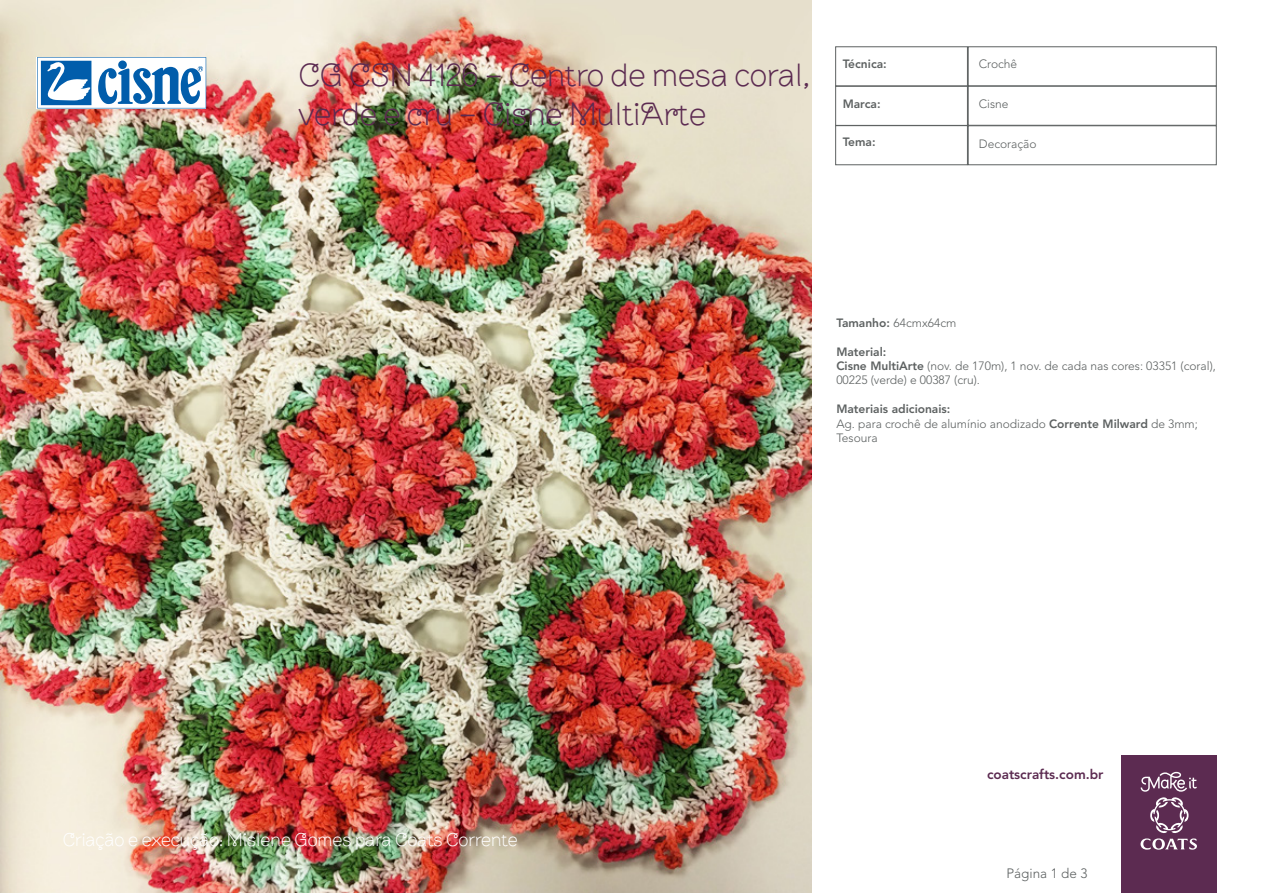
<style>
.page{position:relative;width:1263px;height:893px;background:#fff}
.page>*{position:absolute;margin:0;border:0;box-sizing:border-box;transform-origin:0 0}
.t1{font:300 32.7px/39.3px "Brownstone Sans";color:#5c2b51}
.t2{font:300 18.9px "Brownstone Sans";letter-spacing:-.01em;color:#fff}
.t3{font:800 13.5px "Avenir LT Std";color:#5c2b51}
.t4{font:300 13.5px "Avenir LT Std";color:#5d6161}
.t5{font:300 12px/14.4px "Avenir LT Std";color:#5d6161}
.t6{font:800 12px "Avenir LT Std";color:#5d6161}
.s1{font-weight:800}
</style>
<div class="page">
<img style="left:0;top:0;width:811px;height:893px">
<div style="left:1121px;top:756px;width:95px;height:137px;background:#5c2b51"></div>
<svg style="left:1140px;top:772px;width:57px;height:78px"></svg>
<svg style="left:37px;top:57px;width:169px;height:51px"></svg>
<div style="left:968px;top:126px;width:248px;height:39px;border:1px solid #5d6161"></div>
<div style="left:835px;top:47px;width:133px;height:39px;border:1px solid #5d6161"></div>
<div style="left:835px;top:86px;width:133px;height:40px;border:1px solid #5d6161"></div>
<div style="left:835px;top:125px;width:133px;height:40px;border:1px solid #5d6161"></div>
<div style="left:968px;top:47px;width:248px;height:39px;border:1px solid #5d6161"></div>
<div style="left:968px;top:86px;width:248px;height:39px;border:1px solid #5d6161"></div>
<h1 class="t1" style="left:299px;top:55px;width:513px">CG CSN 4126 – Centro de mesa coral, verde e cru – Cisne MultiArte</h1>
<p class="t6" style="left:843px;top:57px;width:46px">Técnica:</p>
<p class="t6" style="left:843px;top:96px;width:39px">Marca:</p>
<p class="t6" style="left:843px;top:135px;width:34px">Tema:</p>
<p class="t5" style="left:979px;top:57px;width:40px">Crochê</p>
<p class="t5" style="left:979px;top:96px;width:31px">Cisne</p>
<p class="t5" style="left:979px;top:137px;width:59px">Decoração</p>
<p class="t5" style="left:836px;top:315px;width:121px"><span class="s1">Tamanho:</span> 64cmx64cm</p>
<p class="t6" style="left:836px;top:344px;width:52px">Material:</p>
<p class="t5" style="left:836px;top:359px;width:381px"><span class="s1">Cisne MultiArte</span> (nov. de 170m), 1 nov. de cada nas cores: 03351 (coral),<br>00225 (verde) e 00387 (cru).</p>
<p class="t6" style="left:836px;top:402px;width:116px">Materiais adicionais:</p>
<p class="t5" style="left:836px;top:416px;width:363px">Ag. para crochê de alumínio anodizado <span class="s1">Corrente Milward</span> de 3mm;</p>
<p class="t5" style="left:836px;top:431px;width:43px">Tesoura</p>
<p class="t2" style="left:63px;top:828px;width:456px">Criação e execução: Mislene Gomes para Coats Corrente</p>
<p class="t3" style="left:987px;top:766px;width:118px">coatscrafts.com.br</p>
<p class="t4" style="left:1006px;top:865px;width:83px">Página 1 de 3</p>
</div>
